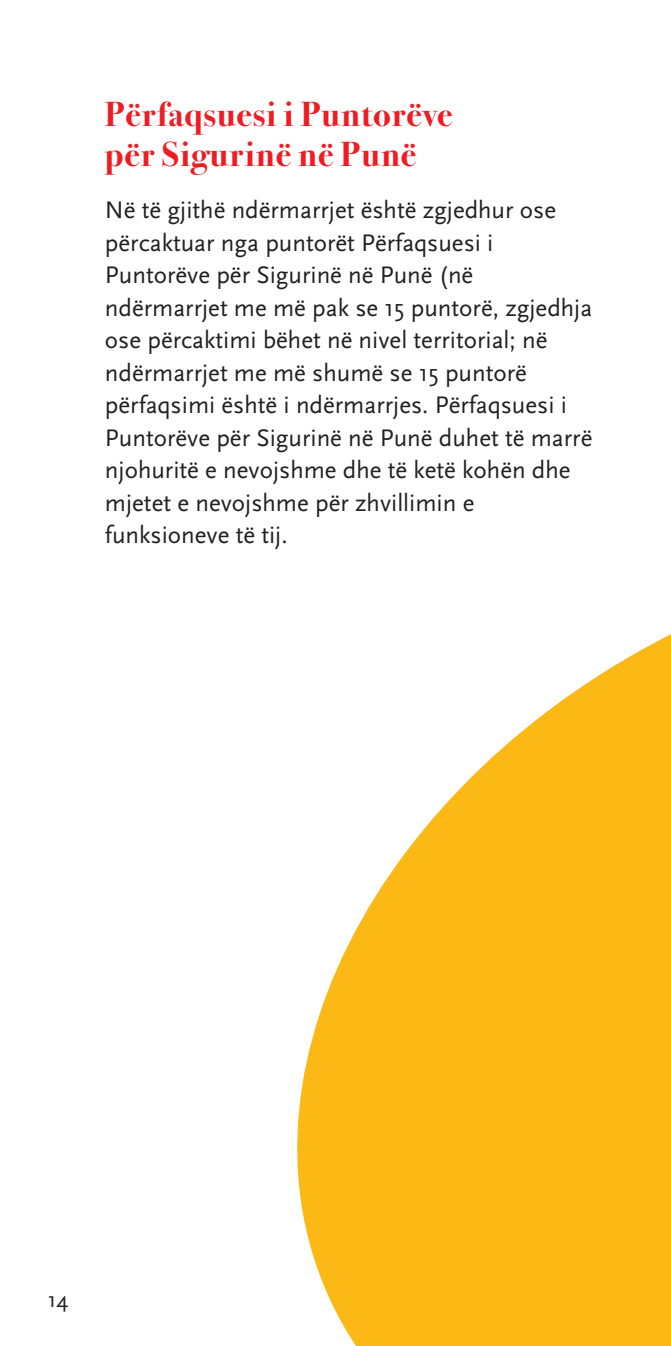
<style>
.page{position:relative;width:671px;height:1346px;background:#fff}
.page>*{position:absolute;margin:0;border:0;box-sizing:border-box;transform-origin:0 0}
.t1{font:700 35px/40px "Bodoni Sev ITC";letter-spacing:.025em;color:#ee1d23}
.t2{font:25px/32.5px "Scala Sans";color:#231f20}
.t3{font:22.5px "Scala Sans";color:#231f20}
</style>
<div class="page">
<svg style="left:297px;top:634px;width:374px;height:712px;fill:#fcb814"></svg>
<h1 class="t1" style="left:105px;top:98px;width:349px">Përfaqsuesi i Puntorëve për Sigurinë në Punë</h1>
<p class="t2" style="left:105px;top:195px;width:489px">Në të gjithë ndërmarrjet është zgjedhur ose përcaktuar nga puntorët Përfaqsuesi i Puntorëve për Sigurinë në Punë (në ndërmarrjet me më pak se 15 puntorë, zgjedhja ose përcaktimi bëhet në nivel territorial; në ndërmarrjet me më shumë se 15 puntorë përfaqsimi është i ndërmarrjes. Përfaqsuesi i Puntorëve për Sigurinë në Punë duhet të marrë njohuritë e nevojshme dhe të ketë kohën dhe mjetet e nevojshme për zhvillimin e funksioneve të tij.</p>
<p class="t3" style="left:48px;top:1290px;width:22px">14</p>
</div>
